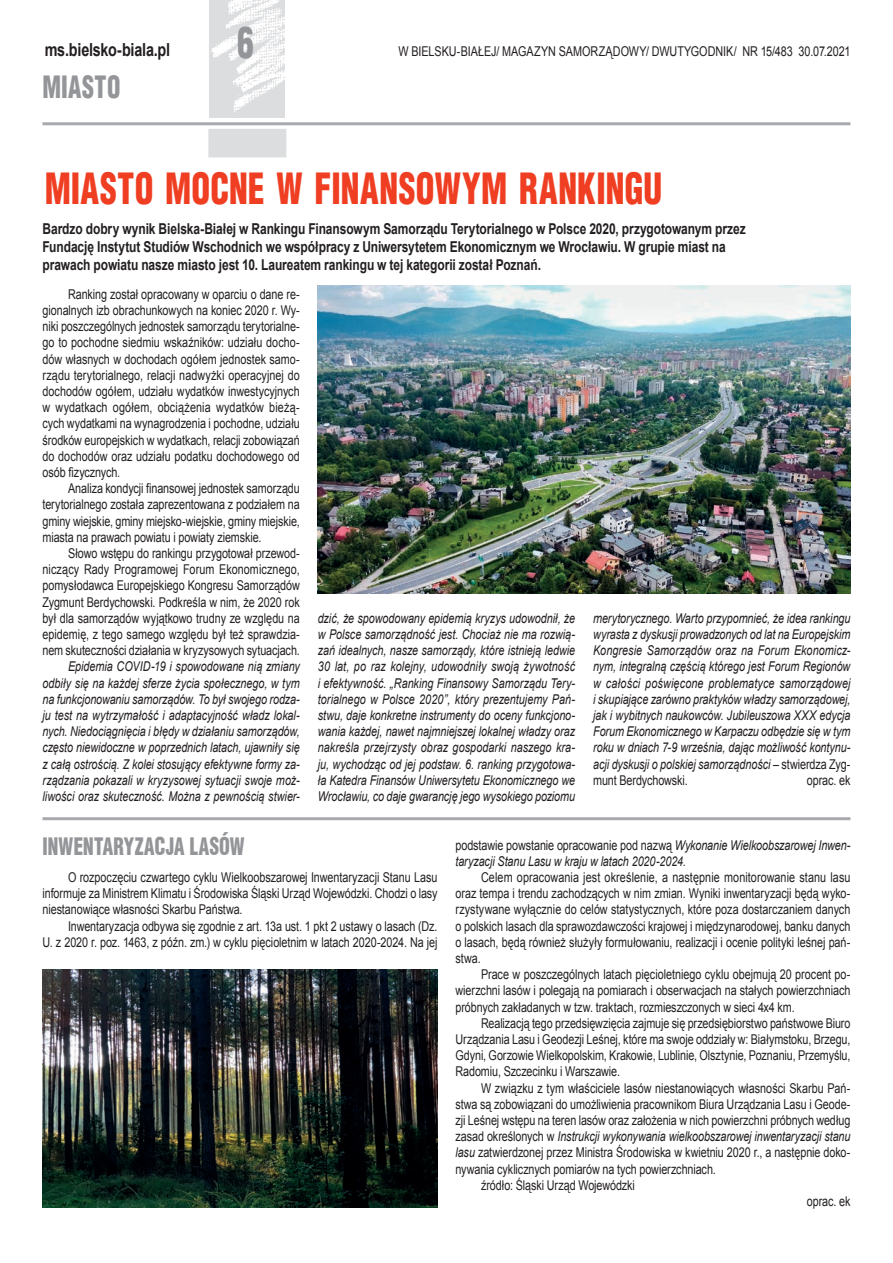
<style>
.page{position:relative;width:893px;height:1263px;background:#fff}
.page>*{position:absolute;margin:0;border:0;box-sizing:border-box;transform-origin:0 0}
.t1{font:900 42px "Switzerland Cond";letter-spacing:.01em;color:#ef3e22;scale:.8 1}
.t2{font:900 42px "Switzerland Cond";color:#939598;scale:.8 1}
.t3{font:900 30px "Switzerland Cond";letter-spacing:.02em;color:#939598;scale:.8 1}
.t4{font:24px "Switz Cond Blackpl";letter-spacing:.01em;color:#939598;scale:.8 1}
.t5{font:700 18px "Arial";letter-spacing:-.015em;color:#231f20;scale:.8 1}
.t6{font:700 15px/18px "Arial";letter-spacing:-.005em;color:#231f20;scale:.8 1}
.t7{font:13.5px/16.2px "Arial";letter-spacing:-.005em;color:#231f20;text-align:justify;scale:.8 1}
.t8{font:italic 13.5px/16.2px "Arial";letter-spacing:-.005em;color:#231f20;text-align:justify;scale:.8 1}
.s1{font-style:normal}
.s2{font-style:italic}
</style>
<div class="page">
<hr style="left:43px;top:122px;width:807px;height:3px;background:#a8a9ad">
<img style="left:209px;top:0;width:76px;height:118px">
<div style="left:208px;top:129px;width:78px;height:28px;background:#dcdddf"></div>
<img style="left:318px;top:286px;width:532px;height:307px">
<hr style="left:43px;top:817px;width:807px;height:3px;background:#a8a9ad">
<img style="left:43px;top:970px;width:394px;height:238px">
<h3 class="t5" style="left:45px;top:37px;width:158px">ms.bielsko-biala.pl</h3>
<h2 class="t3" style="left:43px;top:68px;width:99px">MIASTO</h2>
<h1 class="t2" style="left:237px;top:16px;width:22px">6</h1>
<p class="t7" style="left:399px;top:43px;width:566px">W BIELSKU-BIAŁEJ/ MAGAZYN SAMORZĄDOWY/ DWUTYGODNIK/ NR 15/483 30.07.2021</p>
<h1 class="t1" style="left:45px;top:162px;width:773px">MIASTO MOCNE W FINANSOWYM RANKINGU</h1>
<p class="t6" style="left:43px;top:220px;width:881px">Bardzo dobry wynik Bielska-Białej w Rankingu Finansowym Samorządu Terytorialnego w Polsce 2020, przygotowanym przez<br>Fundację Instytut Studiów Wschodnich we współpracy z Uniwersytetem Ekonomicznym we Wrocławiu. W grupie miast na prawach powiatu nasze miasto jest 10. Laureatem rankingu w tej kategorii został Poznań.</p>
<p class="t7" style="left:42px;top:286px;width:323px;text-indent:26px">Ranking został opracowany w oparciu o dane re&shy;gionalnych izb obrachunkowych na koniec 2020 r. Wy&shy;niki poszczególnych jednostek samorządu terytorialne&shy;go to pochodne siedmiu wskaźników: udziału docho&shy;dów własnych w dochodach ogółem jednostek samo&shy;rządu terytorialnego, relacji nadwyżki operacyjnej do dochodów ogółem, udziału wydatków inwestycyjnych w wydatkach ogółem, obciążenia wydatków bieżą&shy;cych wydatkami na wynagrodzenia i pochodne, udziału środków europejskich w wydatkach, relacji zobowiązań do dochodów oraz udziału podatku dochodowego od osób fizycznych.</p>
<p class="t7" style="left:43px;top:480px;width:323px;text-indent:26px">Analiza kondycji finansowej jednostek samorządu terytorialnego została zaprezentowana z podziałem na gminy wiejskie, gminy miejsko-wiejskie, gminy miejskie, miasta na prawach powiatu i powiaty ziemskie.</p>
<p class="t7" style="left:43px;top:545px;width:323px;text-indent:26px">Słowo wstępu do rankingu przygotował przewod&shy;niczący Rady Programowej Forum Ekonomicznego, pomysłodawca Europejskiego Kongresu Samorządów Zygmunt Berdychowski. Podkreśla w nim, że 2020 rok był dla samorządów wyjątkowo trudny ze względu na epidemię, z tego samego względu był też sprawdzia&shy;nem skuteczności działania w kryzysowych sytuacjach.</p>
<p class="t8" style="left:42px;top:659px;width:323px;text-indent:26px">Epidemia COVID-19 i spowodowane nią zmiany odbiły się na każdej sferze życia społecznego, w tym na funkcjonowaniu samorządów. To był swojego rodza&shy;ju test na wytrzymałość i adaptacyjność władz lokal&shy;nych. Niedociągnięcia i błędy w działaniu samorządów, często niewidoczne w poprzednich latach, ujawniły się z całą ostrością. Z kolei stosujący efektywne formy za&shy;rządzania pokazali w kryzysowej sytuacji swoje moż&shy;liwości oraz skuteczność. Można z pewnością stwier-</p>
<p class="t8" style="left:318px;top:610px;width:323px">dzić, że spowodowany epidemią kryzys udowodnił, że w Polsce samorządność jest. Chociaż nie ma rozwią&shy;zań idealnych, nasze samorządy, które istnieją ledwie 30 lat, po raz kolejny, udowodniły swoją żywotność i efektywność. „Ranking Finansowy Samorządu Tery&shy;torialnego w Polsce 2020”, który prezentujemy Pań&shy;stwu, daje konkretne instrumenty do oceny funkcjono&shy;wania każdej, nawet najmniejszej lokalnej władzy oraz nakreśla przejrzysty obraz gospodarki naszego kra&shy;ju, wychodząc od jej podstaw. 6. ranking przygotowa&shy;ła Katedra Finansów Uniwersytetu Ekonomicznego we Wrocławiu, co daje gwarancję jego wysokiego poziomu</p>
<p class="t8" style="left:593px;top:610px;width:323px">merytorycznego. Warto przypomnieć, że idea rankingu wyrasta z dyskusji prowadzonych od lat na Europejskim Kongresie Samorządów oraz na Forum Ekonomicz&shy;nym, integralną częścią którego jest Forum Regionów w całości poświęcone problematyce samorządowej i skupiające zarówno praktyków władzy samorządowej, jak i wybitnych naukowców. Jubileuszowa XXX edycja Forum Ekonomicznego w Karpaczu odbędzie się w tym roku w dniach 7-9 września, dając możliwość kontynu&shy;acji dyskusji o polskiej samorządności <span class="s1">– stwierdza Zyg&shy;munt Berdychowski.</span></p>
<p class="t7" style="left:807px;top:772px;width:56px">oprac. ek</p>
<h3 class="t4" style="left:43px;top:830px;width:255px">INWENTARYZACJA LASÓW</h3>
<p class="t8" style="left:455px;top:837px;width:495px"><span class="s1">podstawie powstanie opracowanie pod nazwą</span> Wykonanie Wielkoobszarowej Inwen&shy;taryzacji Stanu Lasu w kraju w latach 2020-2024<span class="s1">.</span></p>
<p class="t7" style="left:455px;top:869px;width:495px;text-indent:26px">Celem opracowania jest określenie, a następnie monitorowanie stanu lasu oraz tempa i trendu zachodzących w nim zmian. Wyniki inwentaryzacji będą wyko&shy;rzystywane wyłącznie do celów statystycznych, które poza dostarczaniem danych o polskich lasach dla sprawozdawczości krajowej i międzynarodowej, banku danych o lasach, będą również służyły formułowaniu, realizacji i ocenie polityki leśnej pań&shy;stwa.</p>
<p class="t7" style="left:455px;top:966px;width:495px;text-indent:26px">Prace w poszczególnych latach pięcioletniego cyklu obejmują 20 procent po&shy;wierzchni lasów i polegają na pomiarach i obserwacjach na stałych powierzchniach próbnych zakładanych w tzw. traktach, rozmieszczonych w sieci 4x4 km.</p>
<p class="t7" style="left:455px;top:1015px;width:495px;text-indent:25px">Realizacją tego przedsięwzięcia zajmuje się przedsiębiorstwo państwowe Biuro Urządzania Lasu i Geodezji Leśnej, które ma swoje oddziały w: Białymstoku, Brzegu, Gdyni, Gorzowie Wielkopolskim, Krakowie, Lublinie, Olsztynie, Poznaniu, Przemyślu, Radomiu, Szczecinku i Warszawie.</p>
<p class="t7" style="left:481px;top:1080px;width:463px">W związku z tym właściciele lasów niestanowiących własności Skarbu Pań-</p>
<p class="t7" style="left:455px;top:1096px;width:495px">stwa są zobowiązani do umożliwienia pracownikom Biura Urządzania Lasu i Geode-</p>
<p class="t7" style="left:455px;top:1112px;width:495px">zji Leśnej wstępu na teren lasów oraz założenia w nich powierzchni próbnych według</p>
<p class="t8" style="left:455px;top:1128px;width:495px"><span class="s1">zasad określonych w</span> Instrukcji wykonywania wielkoobszarowej inwentaryzacji stanu</p>
<p class="t7" style="left:455px;top:1144px;width:495px"><span class="s2">lasu</span> zatwierdzonej przez Ministra Środowiska w kwietniu 2020 r., a następnie doko-</p>
<p class="t7" style="left:455px;top:1161px;width:327px">nywania cyklicznych pomiarów na tych powierzchniach.</p>
<p class="t7" style="left:481px;top:1177px;width:194px">źródło: Śląski Urząd Wojewódzki</p>
<p class="t7" style="left:807px;top:1193px;width:56px">oprac. ek</p>
<p class="t7" style="left:43px;top:869px;width:495px;text-indent:26px">O rozpoczęciu czwartego cyklu Wielkoobszarowej Inwentaryzacji Stanu Lasu informuje za Ministrem Klimatu i Środowiska Śląski Urząd Wojewódzki. Chodzi o lasy niestanowiące własności Skarbu Państwa.</p>
<p class="t7" style="left:43px;top:918px;width:495px;text-align:right">Inwentaryzacja odbywa się zgodnie z art. 13a ust. 1 pkt 2 ustawy o lasach (Dz.<br>U. z 2020 r. poz. 1463, z późn. zm.) w cyklu pięcioletnim w latach 2020-2024. Na jej</p>
</div>
